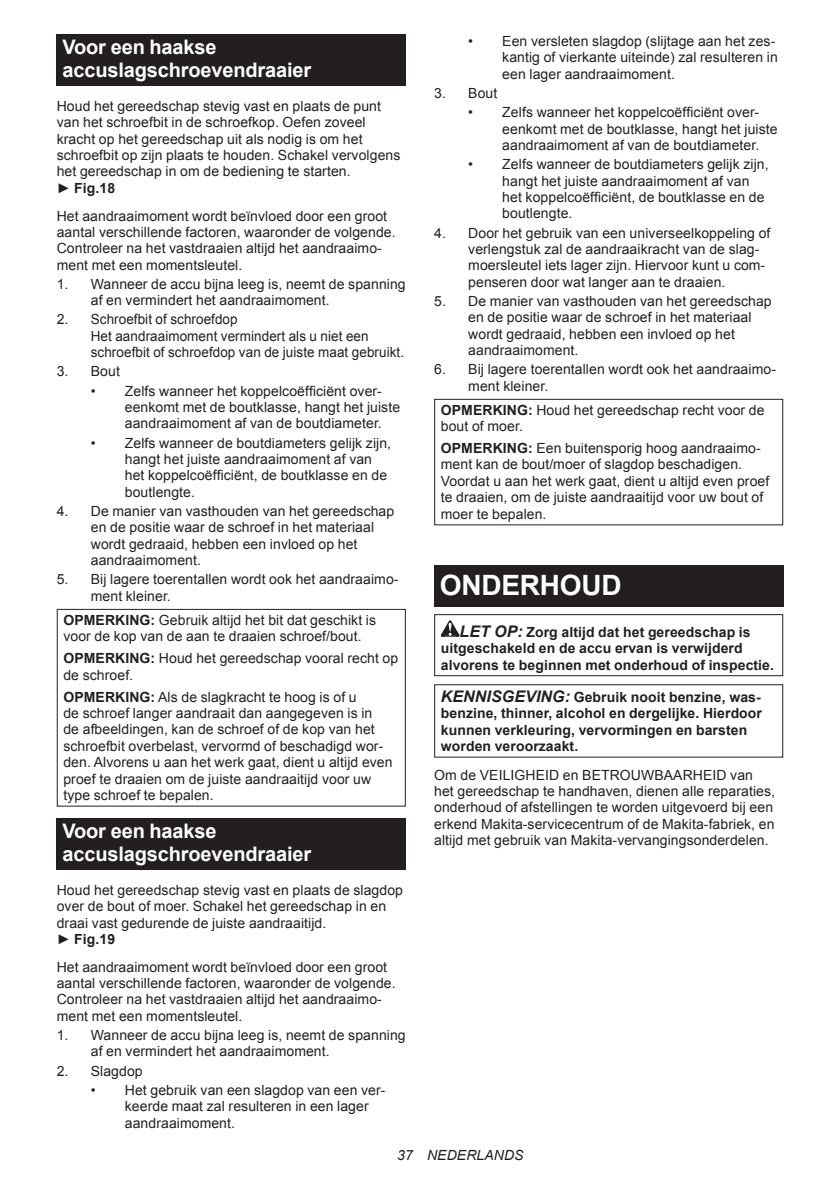
<style>
.page{position:relative;width:840px;height:1191px;background:#fff}
.page>*{position:absolute;margin:0;border:0;box-sizing:border-box;transform-origin:0 0}
.t1{font:700 28px "Arial";letter-spacing:-.01em;color:#fff}
.t2{font:700 20px/23.4px "Arial";letter-spacing:-.01em;color:#fff}
.t3{font:14px/16.4px "Arial";letter-spacing:.005em;color:#231f20}
.t4{font:700 14px/16.4px "Arial";letter-spacing:.005em;color:#231f20}
.t5{font:italic 14px "Arial";letter-spacing:.005em;color:#231f20}
.s1{font-weight:700}
.s2{font-style:italic;font-size:16px}
</style>
<div class="page">
<div style="left:57px;top:34px;width:348px;height:52px;background:#231f20"></div>
<div style="left:57px;top:609px;width:348px;height:197px;border:1px solid #231f20"></div>
<div style="left:57px;top:818px;width:348px;height:52px;background:#231f20"></div>
<div style="left:434px;top:399px;width:348px;height:126px;border:1px solid #231f20"></div>
<div style="left:434px;top:565px;width:348px;height:41px;background:#231f20"></div>
<svg style="left:440px;top:620px;width:19px;height:17px"></svg>
<div style="left:434px;top:614px;width:348px;height:62px;border:1px solid #231f20"></div>
<div style="left:434px;top:684px;width:348px;height:73px;border:1px solid #231f20"></div>
<h2 class="t2" style="left:62px;top:36px;width:250px">Voor een haakse accuslagschroevendraaier</h2>
<p class="t3" style="left:57px;top:98px;width:345px">Houd het gereedschap stevig vast en plaats de punt van het schroefbit in de schroefkop. Oefen zoveel kracht op het gereedschap uit als nodig is om het schroefbit op zijn plaats te houden. Schakel vervolgens het gereedschap in om de bediening te starten.<br>► <span class="s1">Fig.18</span></p>
<p class="t3" style="left:57px;top:207px;width:340px">Het aandraaimoment wordt beïnvloed door een groot aantal verschillende factoren, waaronder de volgende.<br>Controleer na het vastdraaien altijd het aandraaimo&shy;ment met een momentsleutel.</p>
<p class="t3" style="left:91px;top:276px;width:316px;text-indent:-34px">1. Wanneer de accu bijna leeg is, neemt de spanning af en vermindert het aandraaimoment.</p>
<p class="t3" style="left:91px;top:311px;width:314px;text-indent:-34px">2. Schroefbit of schroefdop<br>Het aandraaimoment vermindert als u niet een schroefbit of schroefdop van de juiste maat gebruikt.</p>
<p class="t3" style="left:57px;top:363px;width:65px">3. Bout</p>
<p class="t3" style="left:125px;top:383px;width:276px;text-indent:-34px">• Zelfs wanneer het koppelcoëfficiënt over&shy;eenkomt met de boutklasse, hangt het juiste aandraaimoment af van de boutdiameter.</p>
<p class="t3" style="left:125px;top:435px;width:268px;text-indent:-34px">• Zelfs wanneer de boutdiameters gelijk zijn, hangt het juiste aandraaimoment af van het koppelcoëfficiënt, de boutklasse en de boutlengte.</p>
<p class="t3" style="left:91px;top:503px;width:305px;text-indent:-34px">4. De manier van vasthouden van het gereedschap en de positie waar de schroef in het materiaal wordt gedraaid, hebben een invloed op het aandraaimoment.</p>
<p class="t3" style="left:91px;top:571px;width:309px;text-indent:-34px">5. Bij lagere toerentallen wordt ook het aandraaimo&shy;ment kleiner.</p>
<p class="t3" style="left:63px;top:612px;width:314px"><span class="s1">OPMERKING:</span> Gebruik altijd het bit dat geschikt is voor de kop van de aan te draaien schroef/bout.</p>
<p class="t3" style="left:63px;top:650px;width:336px"><span class="s1">OPMERKING:</span> Houd het gereedschap vooral recht op de schroef.</p>
<p class="t3" style="left:63px;top:688px;width:330px"><span class="s1">OPMERKING:</span> Als de slagkracht te hoog is of u<br>de schroef langer aandraait dan aangegeven is in<br>de afbeeldingen, kan de schroef of de kop van het schroefbit overbelast, vervormd of beschadigd wor&shy;den. Alvorens u aan het werk gaat, dient u altijd even proef te draaien om de juiste aandraaitijd voor uw type schroef te bepalen.</p>
<h2 class="t2" style="left:62px;top:820px;width:250px">Voor een haakse accuslagschroevendraaier</h2>
<p class="t3" style="left:57px;top:881px;width:347px">Houd het gereedschap stevig vast en plaats de slagdop over de bout of moer. Schakel het gereedschap in en draai vast gedurende de juiste aandraaitijd.<br>► <span class="s1">Fig.19</span></p>
<p class="t3" style="left:57px;top:958px;width:340px">Het aandraaimoment wordt beïnvloed door een groot aantal verschillende factoren, waaronder de volgende.<br>Controleer na het vastdraaien altijd het aandraaimo&shy;ment met een momentsleutel.</p>
<p class="t3" style="left:91px;top:1027px;width:316px;text-indent:-34px">1. Wanneer de accu bijna leeg is, neemt de spanning af en vermindert het aandraaimoment.</p>
<p class="t3" style="left:57px;top:1062px;width:87px">2. Slagdop</p>
<p class="t3" style="left:125px;top:1081px;width:262px;text-indent:-34px">• Het gebruik van een slagdop van een ver&shy;keerde maat zal resulteren in een lager aandraaimoment.</p>
<p class="t3" style="left:502px;top:33px;width:277px;text-indent:-34px">• Een versleten slagdop (slijtage aan het zes&shy;kantig of vierkante uiteinde) zal resulteren in een lager aandraaimoment.</p>
<p class="t3" style="left:434px;top:85px;width:65px">3. Bout</p>
<p class="t3" style="left:502px;top:104px;width:276px;text-indent:-34px">• Zelfs wanneer het koppelcoëfficiënt over&shy;eenkomt met de boutklasse, hangt het juiste aandraaimoment af van de boutdiameter.</p>
<p class="t3" style="left:502px;top:156px;width:268px;text-indent:-34px">• Zelfs wanneer de boutdiameters gelijk zijn, hangt het juiste aandraaimoment af van het koppelcoëfficiënt, de boutklasse en de boutlengte.</p>
<p class="t3" style="left:468px;top:225px;width:303px;text-indent:-34px">4. Door het gebruik van een universeelkoppeling of verlengstuk zal de aandraaikracht van de slag&shy;moersleutel iets lager zijn. Hiervoor kunt u com&shy;penseren door wat langer aan te draaien.</p>
<p class="t3" style="left:468px;top:293px;width:305px;text-indent:-34px">5. De manier van vasthouden van het gereedschap en de positie waar de schroef in het materiaal wordt gedraaid, hebben een invloed op het aandraaimoment.</p>
<p class="t3" style="left:468px;top:361px;width:309px;text-indent:-34px">6. Bij lagere toerentallen wordt ook het aandraaimo&shy;ment kleiner.</p>
<p class="t3" style="left:440px;top:402px;width:325px"><span class="s1">OPMERKING:</span> Houd het gereedschap recht voor de bout of moer.</p>
<p class="t3" style="left:440px;top:440px;width:330px"><span class="s1">OPMERKING:</span> Een buitensporig hoog aandraaimo&shy;ment kan de bout/moer of slagdop beschadigen.<br>Voordat u aan het werk gaat, dient u altijd even proef te draaien, om de juiste aandraaitijd voor uw bout of moer te bepalen.</p>
<h1 class="t1" style="left:439px;top:566px;width:183px">ONDERHOUD</h1>
<p class="t4" style="left:440px;top:624px;width:334px;text-indent:19px"><span class="s2">LET OP:</span> Zorg altijd dat het gereedschap is uitgeschakeld en de accu ervan is verwijderd alvorens te beginnen met onderhoud of inspectie.</p>
<p class="t4" style="left:440px;top:689px;width:322px"><span class="s2">KENNISGEVING:</span> Gebruik nooit benzine, was&shy;benzine, thinner, alcohol en dergelijke. Hierdoor kunnen verkleuring, vervormingen en barsten worden veroorzaakt.</p>
<p class="t3" style="left:434px;top:766px;width:342px">Om de VEILIGHEID en BETROUWBAARHEID van het gereedschap te handhaven, dienen alle reparaties, onderhoud of afstellingen te worden uitgevoerd bij een erkend Makita-servicecentrum of de Makita-fabriek, en altijd met gebruik van Makita-vervangingsonderdelen.</p>
<p class="t5" style="left:397px;top:1146px;width:128px">37 NEDERLANDS</p>
</div>
